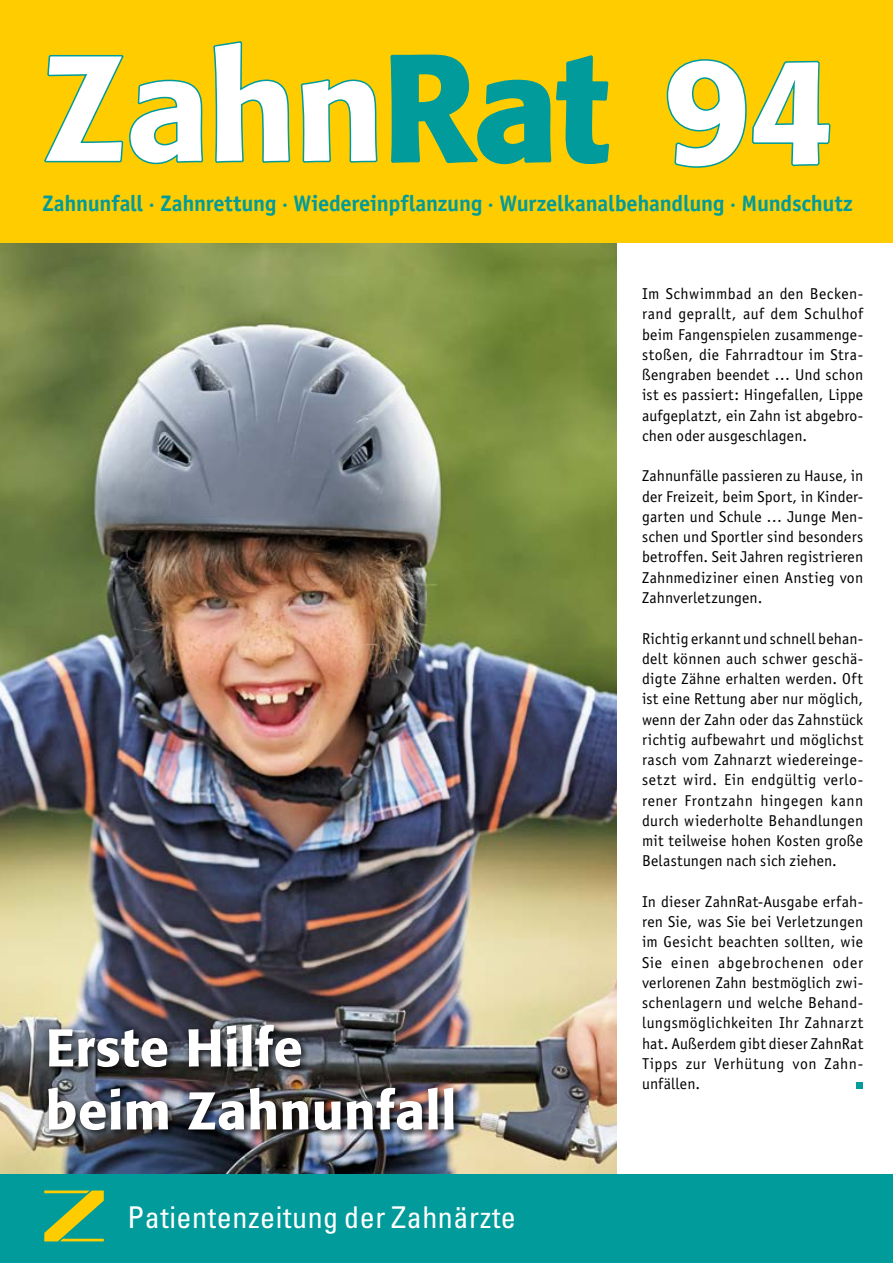
<style>
.page{position:relative;width:893px;height:1263px;background:#fff}
.page>*{position:absolute;margin:0;border:0;box-sizing:border-box;transform-origin:0 0}
.t1{font:500 150px "Formata";color:#fff}
.t2{font:500 52.5px/63px "Formata";letter-spacing:.01em;color:#fff}
.t3{font:condensed 30px "Univers";letter-spacing:.02em;color:#fff}
.t4{font:700 22.5px "Officina Sans";letter-spacing:-.01em;color:#009b9a}
.t5{font:15.75px/20.2px "Officina Sans";letter-spacing:.01em;color:#000;text-align:justify}
</style>
<div class="page">
<img style="left:0;top:242px;width:617px;height:933px">
<div style="left:0;top:1175px;width:893px;height:88px;background:#009b9a"></div>
<svg style="left:44px;top:1190px;width:60px;height:51px"></svg>
<div style="left:41px;top:1017px;width:420px;height:120px;background:#000;opacity:.55"></div>
<div style="left:0;top:0;width:893px;height:242px;background:#fc0"></div>
<svg style="left:390px;top:54px;width:220px;height:111px"></svg>
<svg style="left:44px;top:41px;width:334px;height:124px"></svg>
<div style="left:856px;top:1083px;width:7px;height:6px;background:#009b9a"></div>
<svg style="left:666px;top:59px;width:165px;height:109px"></svg>
<h1 class="t1" style="left:664px;top:19px;width:174px">94</h1>
<h3 class="t4" style="left:43px;top:189px;width:812px">Zahnunfall·Zahnrettung·Wiedereinpflanzung·Wurzelkanalbehandlung·Mundschutz</h3>
<h2 class="t2" style="left:46px;top:1016px;width:412px">Erste Hilfe<br>beim Zahnunfall</h2>
<h3 class="t3" style="left:128px;top:1199px;width:390px">Patientenzeitung der Zahnärzte</h3>
<p class="t5" style="left:642px;top:284px;width:223px">Im Schwimmbad an den Becken&shy;rand geprallt, auf dem Schulhof beim Fangenspielen zusammenge&shy;stoßen, die Fahrradtour im Stra&shy;ßengraben beendet … Und schon ist es passiert: Hingefallen, Lippe aufgeplatzt, ein Zahn ist abgebro&shy;chen oder ausgeschlagen.</p>
<p class="t5" style="left:642px;top:466px;width:223px">Zahnunfälle passieren zu Hause, in der Freizeit, beim Sport, in Kinder&shy;garten und Schule … Junge Men&shy;schen und Sportler sind besonders betroffen. Seit Jahren registrieren Zahnmediziner einen Anstieg von Zahnverletzungen.</p>
<p class="t5" style="left:642px;top:628px;width:223px">Richtig erkannt und schnell behan&shy;delt können auch schwer geschä&shy;digte Zähne erhalten werden. Oft ist eine Rettung aber nur möglich, wenn der Zahn oder das Zahnstück richtig aufbewahrt und möglichst rasch vom Zahnarzt wiedereinge&shy;setzt wird. Ein endgültig verlo&shy;rener Frontzahn hingegen kann durch wiederholte Behandlungen mit teilweise hohen Kosten große Belastungen nach sich ziehen.</p>
<p class="t5" style="left:642px;top:891px;width:223px">In dieser ZahnRat-Ausgabe erfah&shy;ren Sie, was Sie bei Verletzungen im Gesicht beachten sollten, wie Sie einen abgebrochenen oder verlorenen Zahn bestmöglich zwi&shy;schenlagern und welche Behand&shy;lungsmöglichkeiten Ihr Zahnarzt hat. Außerdem gibt dieser ZahnRat Tipps zur Verhütung von Zahn&shy;unfällen.</p>
</div>
